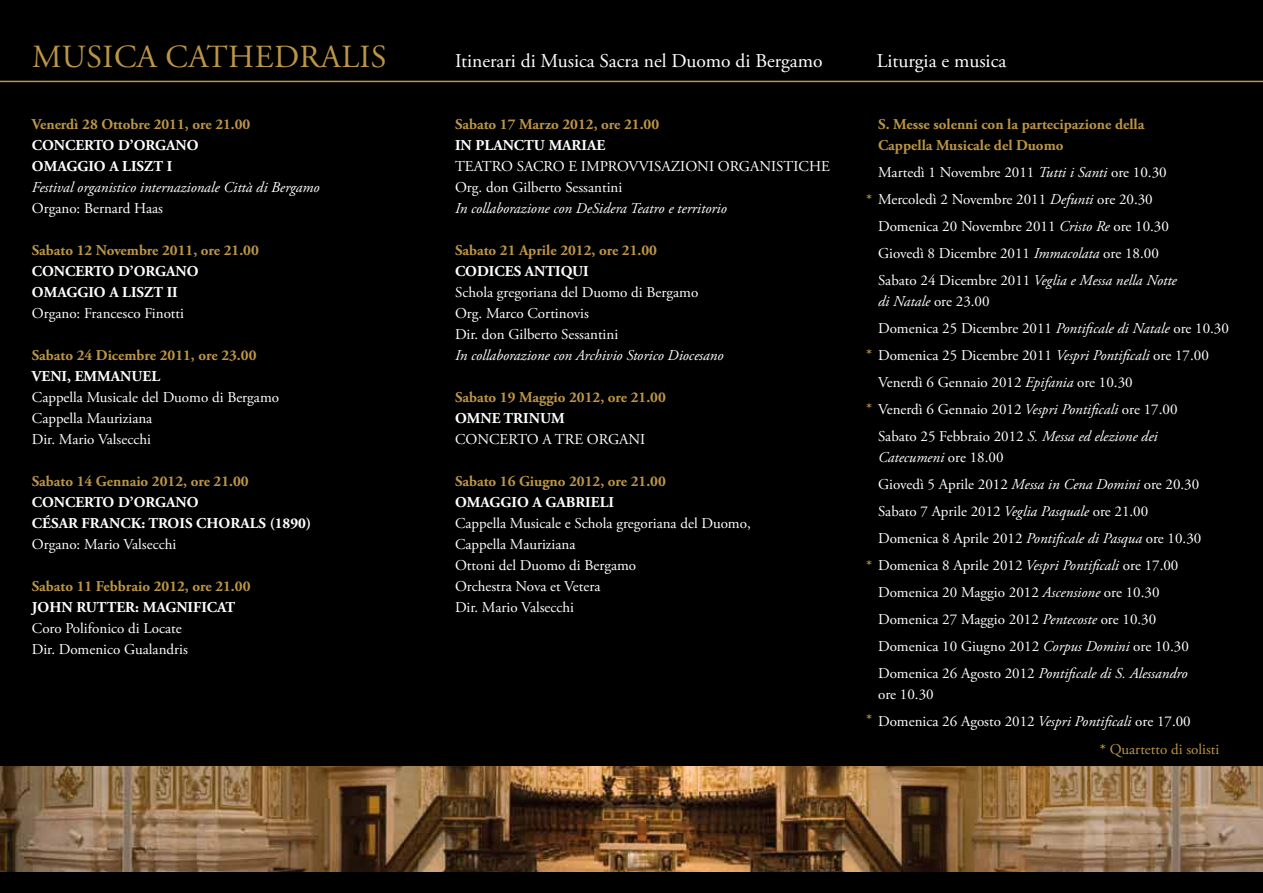
<style>
.page{position:relative;width:1263px;height:893px;background:#000}
.page>*{position:absolute;margin:0;border:0;box-sizing:border-box;transform-origin:0 0}
.t1{font:32.25px "Adobe Garamond Pro";letter-spacing:.015em;color:#bc9545}
.t2{font:19.5px "Adobe Garamond Pro";color:#fff}
.t3{font:15px/21px "Adobe Garamond Pro";color:#fff}
.t4{font:700 15px/21px "Adobe Garamond Pro";color:#bc9545}
.t5{font:italic 15px "Adobe Garamond Pro";color:#fff}
.t6{font:700 15px/21px "Adobe Garamond Pro";color:#fff}
.t7{font:15px "Adobe Garamond Pro";color:#bc9545}
.s1{font-style:italic}
.s2{font-weight:700;color:#bc9545}
.s3{font-style:normal}
.s4{font-weight:700}
</style>
<div class="page">
<img style="left:0;top:766px;width:1263px;height:106px">
<hr style="left:0;top:81px;width:1263px;height:1px;background:#bc9545">
<h1 class="t1" style="left:32px;top:37px;width:356px">MUSICA CATHEDRALIS</h1>
<h2 class="t2" style="left:455px;top:49px;width:369px">Itinerari di Musica Sacra nel Duomo di Bergamo</h2>
<h2 class="t2" style="left:877px;top:49px;width:131px">Liturgia e musica</h2>
<p class="t4" style="left:32px;top:114px;width:220px">Venerdì 28 Ottobre 2011, ore 21.00</p>
<p class="t6" style="left:32px;top:135px;width:168px">CONCERTO D’ORGANO<br>OMAGGIO A LISZT I</p>
<p class="t5" style="left:32px;top:178px;width:289px">Festival organistico internazionale Città di Bergamo</p>
<p class="t3" style="left:32px;top:198px;width:133px">Organo: Bernard Haas</p>
<p class="t4" style="left:32px;top:240px;width:228px">Sabato 12 Novembre 2011, ore 21.00</p>
<p class="t6" style="left:32px;top:261px;width:168px">CONCERTO D’ORGANO<br>OMAGGIO A LISZT II</p>
<p class="t3" style="left:32px;top:303px;width:154px">Organo: Francesco Finotti</p>
<p class="t4" style="left:32px;top:345px;width:226px">Sabato 24 Dicembre 2011, ore 23.00</p>
<p class="t6" style="left:32px;top:366px;width:130px">VENI, EMMANUEL</p>
<p class="t3" style="left:32px;top:387px;width:249px">Cappella Musicale del Duomo di Bergamo<br>Cappella Mauriziana<br>Dir. Mario Valsecchi</p>
<p class="t4" style="left:32px;top:471px;width:218px">Sabato 14 Gennaio 2012, ore 21.00</p>
<p class="t6" style="left:32px;top:492px;width:281px">CONCERTO D’ORGANO<br>CÉSAR FRANCK: TROIS CHORALS (1890)</p>
<p class="t3" style="left:32px;top:534px;width:146px">Organo: Mario Valsecchi</p>
<p class="t4" style="left:32px;top:576px;width:220px">Sabato 11 Febbraio 2012, ore 21.00</p>
<p class="t6" style="left:32px;top:597px;width:205px">JOHN RUTTER: MAGNIFICAT</p>
<p class="t3" style="left:32px;top:618px;width:158px">Coro Polifonico di Locate<br>Dir. Domenico Gualandris</p>
<p class="t4" style="left:455px;top:114px;width:206px">Sabato 17 Marzo 2012, ore 21.00</p>
<p class="t6" style="left:455px;top:135px;width:152px">IN PLANCTU MARIAE</p>
<p class="t3" style="left:455px;top:156px;width:376px">TEATRO SACRO E IMPROVVISAZIONI ORGANISTICHE<br>Org. don Gilberto Sessantini</p>
<p class="t5" style="left:455px;top:199px;width:273px">In collaborazione con DeSidera Teatro e territorio</p>
<p class="t4" style="left:455px;top:240px;width:204px">Sabato 21 Aprile 2012, ore 21.00</p>
<p class="t6" style="left:455px;top:261px;width:135px">CODICES ANTIQUI</p>
<p class="t3" style="left:455px;top:282px;width:245px">Schola gregoriana del Duomo di Bergamo<br>Org. Marco Cortinovis<br>Dir. don Gilberto Sessantini</p>
<p class="t5" style="left:455px;top:346px;width:270px">In collaborazione con Archivio Storico Diocesano</p>
<p class="t4" style="left:455px;top:387px;width:212px">Sabato 19 Maggio 2012, ore 21.00</p>
<p class="t6" style="left:455px;top:408px;width:111px">OMNE TRINUM</p>
<p class="t3" style="left:455px;top:429px;width:192px">CONCERTO A TRE ORGANI</p>
<p class="t4" style="left:455px;top:471px;width:212px">Sabato 16 Giugno 2012, ore 21.00</p>
<p class="t6" style="left:455px;top:492px;width:161px">OMAGGIO A GABRIELI</p>
<p class="t3" style="left:455px;top:513px;width:297px">Cappella Musicale e Schola gregoriana del Duomo,<br>Cappella Mauriziana<br>Ottoni del Duomo di Bergamo<br>Orchestra Nova et Vetera<br>Dir. Mario Valsecchi</p>
<p class="t4" style="left:878px;top:114px;width:268px">S. Messe solenni con la partecipazione della<br>Cappella Musicale del Duomo</p>
<p class="t3" style="left:878px;top:162px;width:290px">Martedì 1 Novembre 2011 <span class="s1">Tutti i Santi</span> ore 10.30</p>
<p class="t3" style="left:866px;top:189px;width:288px"><span class="s2">*</span> Mercoledì 2 Novembre 2011 <span class="s1">Defunti</span> ore 20.30</p>
<p class="t3" style="left:878px;top:216px;width:292px">Domenica 20 Novembre 2011 <span class="s1">Cristo Re</span> ore 10.30</p>
<p class="t3" style="left:878px;top:243px;width:282px">Giovedì 8 Dicembre 2011 <span class="s1">Immacolata</span> ore 18.00</p>
<p class="t5" style="left:878px;top:271px;width:300px"><span class="s3">Sabato 24 Dicembre 2011</span> Veglia e Messa nella Notte</p>
<p class="t5" style="left:878px;top:292px;width:113px">di Natale <span class="s3">ore 23.00</span></p>
<p class="t3" style="left:878px;top:318px;width:352px">Domenica 25 Dicembre 2011 <span class="s1">Pontificale di Natale</span> ore 10.30</p>
<p class="t3" style="left:866px;top:345px;width:344px"><span class="s2">*</span> Domenica 25 Dicembre 2011 <span class="s1">Vespri Pontificali</span> ore 17.00</p>
<p class="t3" style="left:878px;top:372px;width:256px">Venerdì 6 Gennaio 2012 <span class="s1">Epifania</span> ore 10.30</p>
<p class="t3" style="left:866px;top:399px;width:313px"><span class="s2">*</span> Venerdì 6 Gennaio 2012 <span class="s1">Vespri Pontificali</span> ore 17.00</p>
<p class="t3" style="left:878px;top:426px;width:281px">Sabato 25 Febbraio 2012 <span class="s1">S. Messa ed elezione dei</span></p>
<p class="t5" style="left:878px;top:448px;width:127px">Catecumeni <span class="s3">ore 18.00</span></p>
<p class="t3" style="left:878px;top:474px;width:323px">Giovedì 5 Aprile 2012 <span class="s1">Messa in Cena Domini</span> ore 20.30</p>
<p class="t3" style="left:878px;top:501px;width:272px">Sabato 7 Aprile 2012 <span class="s1">Veglia Pasquale</span> ore 21.00</p>
<p class="t3" style="left:878px;top:528px;width:325px">Domenica 8 Aprile 2012 <span class="s1">Pontificale di Pasqua</span> ore 10.30</p>
<p class="t3" style="left:866px;top:555px;width:314px"><span class="s2">*</span> Domenica 8 Aprile 2012 <span class="s1">Vespri Pontificali</span> ore 17.00</p>
<p class="t3" style="left:878px;top:582px;width:283px">Domenica 20 Maggio 2012 <span class="s1">Ascensione</span> ore 10.30</p>
<p class="t3" style="left:878px;top:609px;width:280px">Domenica 27 Maggio 2012 <span class="s1">Pentecoste</span> ore 10.30</p>
<p class="t3" style="left:878px;top:636px;width:312px">Domenica 10 Giugno 2012 <span class="s1">Corpus Domini</span> ore 10.30</p>
<p class="t5" style="left:878px;top:664px;width:311px"><span class="s3">Domenica 26 Agosto 2012</span> Pontificale di S. Alessandro</p>
<p class="t3" style="left:878px;top:684px;width:57px">ore 10.30</p>
<p class="t3" style="left:866px;top:711px;width:326px"><span class="s2">*</span> Domenica 26 Agosto 2012 <span class="s1">Vespri Pontificali</span> ore 17.00</p>
<p class="t7" style="left:1100px;top:740px;width:121px"><span class="s4">*</span> Quartetto di solisti</p>
</div>
